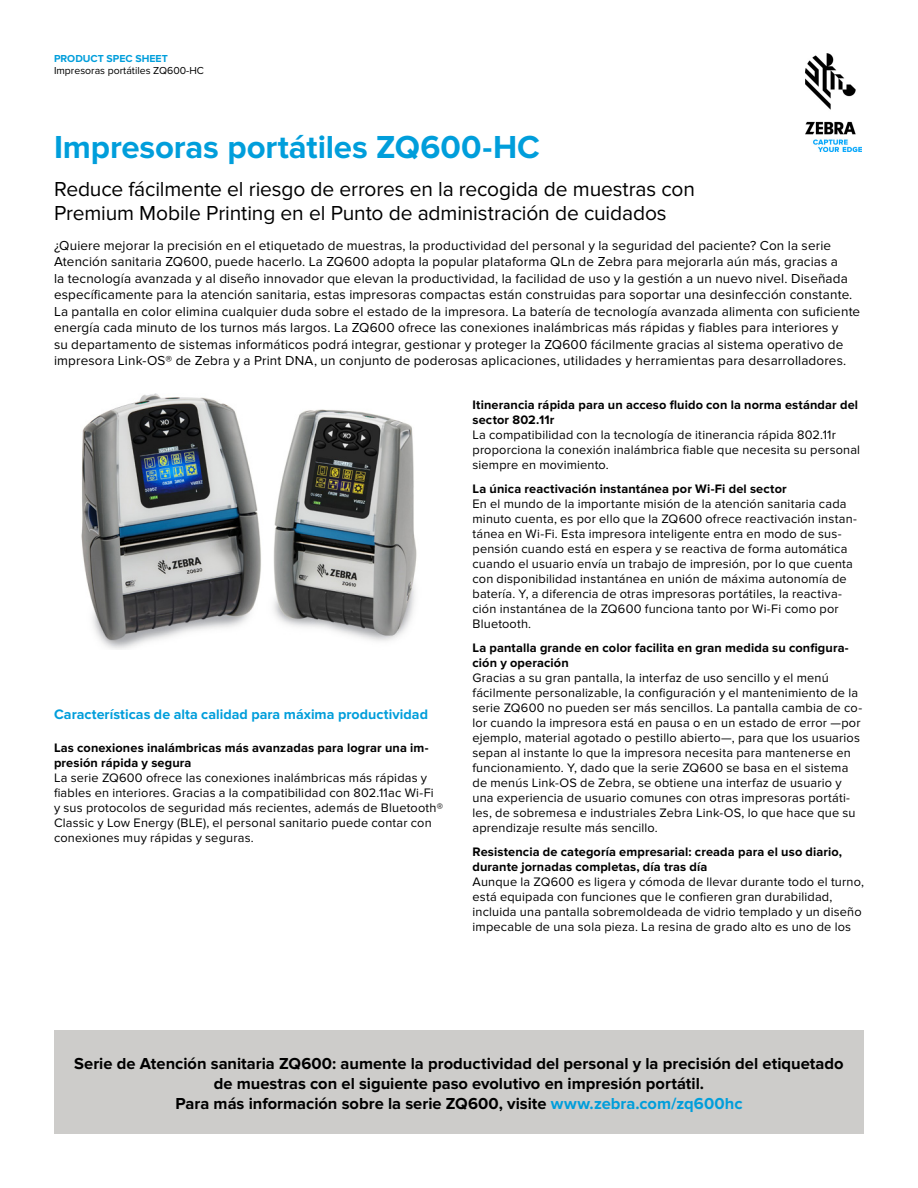
<style>
.page{position:relative;width:918px;height:1188px;background:#fff}
.page>*{position:absolute;margin:0;border:0;box-sizing:border-box;transform-origin:0 0}
.t1{font:700 33px "Proxima Nova";letter-spacing:-.005em;color:#009edb}
.t2{font:21px/24px "Proxima Nova";letter-spacing:-.005em;color:#000}
.t3{font:700 16.5px/20.2px "Proxima Nova";color:#000;text-align:center}
.t4{font:700 14.25px "Proxima Nova";color:#009edb}
.t5{font:13.5px/16.5px "Proxima Nova";letter-spacing:.01em;color:#000}
.t6{font:12.75px/15px "Proxima Nova";letter-spacing:.015em;color:#000}
.t7{font:700 12.75px/15px "Proxima Nova";letter-spacing:.01em;color:#000}
.t8{font:10.5px "Proxima Nova";color:#000}
.t9{font:700 10.5px "Proxima Nova";color:#009edb}
.s1{color:#009edb}
</style>
<div class="page">
<img style="left:805px;top:54px;width:57px;height:97px">
<div style="left:54px;top:1031px;width:810px;height:103px;background:#cdccca"></div>
<img style="left:81px;top:393px;width:336px;height:257px">
<p class="t9" style="left:54px;top:52px;width:115px">PRODUCT SPEC SHEET</p>
<p class="t8" style="left:54px;top:64px;width:152px">Impresoras portátiles ZQ600-HC</p>
<h1 class="t1" style="left:54px;top:128px;width:487px">Impresoras portátiles ZQ600-HC</h1>
<h2 class="t2" style="left:54px;top:177px;width:643px">Reduce fácilmente el riesgo de errores en la recogida de muestras con<br>Premium Mobile Printing en el Punto de administración de cuidados</h2>
<p class="t5" style="left:54px;top:237px;width:808px">¿Quiere mejorar la precisión en el etiquetado de muestras, la productividad del personal y la seguridad del paciente? Con la serie Atención sanitaria ZQ600, puede hacerlo. La ZQ600 adopta la popular plataforma QLn de Zebra para mejorarla aún más, gracias a<br>la tecnología avanzada y al diseño innovador que elevan la productividad, la facilidad de uso y la gestión a un nuevo nivel. Diseñada específicamente para la atención sanitaria, estas impresoras compactas están construidas para soportar una desinfección constante.<br>La pantalla en color elimina cualquier duda sobre el estado de la impresora. La batería de tecnología avanzada alimenta con suficiente energía cada minuto de los turnos más largos. La ZQ600 ofrece las conexiones inalámbricas más rápidas y fiables para interiores y<br>su departamento de sistemas informáticos podrá integrar, gestionar y proteger la ZQ600 fácilmente gracias al sistema operativo de impresora Link-OS® de Zebra y a Print DNA, un conjunto de poderosas aplicaciones, utilidades y herramientas para desarrolladores.</p>
<p class="t4" style="left:54px;top:706px;width:376px">Características de alta calidad para máxima productividad</p>
<p class="t7" style="left:54px;top:740px;width:376px">Las conexiones inalámbricas más avanzadas para lograr una im&shy;presión rápida y segura</p>
<p class="t6" style="left:54px;top:770px;width:391px">La serie ZQ600 ofrece las conexiones inalámbricas más rápidas y fiables en interiores. Gracias a la compatibilidad con 802.11ac Wi-Fi y sus protocolos de seguridad más recientes, además de Bluetooth® Classic y Low Energy (BLE), el personal sanitario puede contar con conexiones muy rápidas y seguras.</p>
<p class="t7" style="left:473px;top:398px;width:387px">Itinerancia rápida para un acceso fluido con la norma estándar del sector 802.11r</p>
<p class="t6" style="left:473px;top:428px;width:389px">La compatibilidad con la tecnología de itinerancia rápida 802.11r proporciona la conexión inalámbrica fiable que necesita su personal siempre en movimiento.</p>
<p class="t7" style="left:473px;top:482px;width:316px">La única reactivación instantánea por Wi-Fi del sector</p>
<p class="t6" style="left:473px;top:497px;width:386px">En el mundo de la importante misión de la atención sanitaria cada minuto cuenta, es por ello que la ZQ600 ofrece reactivación instan&shy;tánea en Wi-Fi. Esta impresora inteligente entra en modo de sus&shy;pensión cuando está en espera y se reactiva de forma automática cuando el usuario envía un trabajo de impresión, por lo que cuenta con disponibilidad instantánea en unión de máxima autonomía de batería. Y, a diferencia de otras impresoras portátiles, la reactiva&shy;ción instantánea de la ZQ600 funciona tanto por Wi-Fi como por Bluetooth.</p>
<p class="t7" style="left:473px;top:641px;width:378px">La pantalla grande en color facilita en gran medida su configura&shy;ción y operación</p>
<p class="t6" style="left:473px;top:671px;width:391px">Gracias a su gran pantalla, la interfaz de uso sencillo y el menú fácilmente personalizable, la configuración y el mantenimiento de la serie ZQ600 no pueden ser más sencillos. La pantalla cambia de co&shy;lor cuando la impresora está en pausa o en un estado de error —por ejemplo, material agotado o pestillo abierto—, para que los usuarios sepan al instante lo que la impresora necesita para mantenerse en funcionamiento. Y, dado que la serie ZQ600 se basa en el sistema de menús Link-OS de Zebra, se obtiene una interfaz de usuario y una experiencia de usuario comunes con otras impresoras portáti&shy;les, de sobremesa e industriales Zebra Link-OS, lo que hace que su aprendizaje resulte más sencillo.</p>
<p class="t7" style="left:473px;top:845px;width:371px">Resistencia de categoría empresarial: creada para el uso diario, durante jornadas completas, día tras día</p>
<p class="t6" style="left:473px;top:874px;width:393px">Aunque la ZQ600 es ligera y cómoda de llevar durante todo el turno, está equipada con funciones que le confieren gran durabilidad, incluida una pantalla sobremoldeada de vidrio templado y un diseño impecable de una sola pieza. La resina de grado alto es uno de los</p>
<p class="t3" style="left:74px;top:1053px;width:771px">Serie de Atención sanitaria ZQ600: aumente la productividad del personal y la precisión del etiquetado de muestras con el siguiente paso evolutivo en impresión portátil.<br>Para más información sobre la serie ZQ600, visite <span class="s1">www.zebra.com/zq600hc</span></p>
</div>
